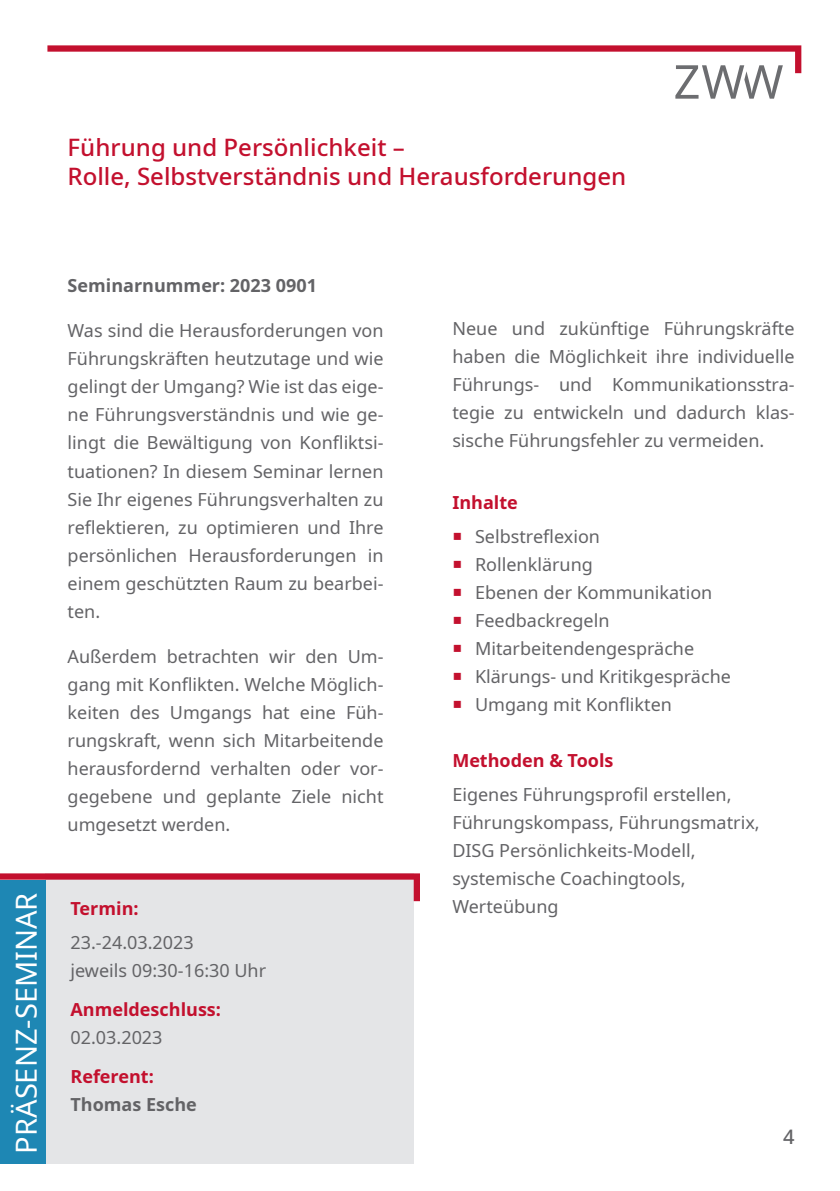
<style>
.page{position:relative;width:840px;height:1191px;background:#fff}
.page>*{position:absolute;margin:0;border:0;box-sizing:border-box;transform-origin:0 0}
.text_anmeldeformular{font:29px "Noto Sans";color:#fff}
.Ü1_-_rot_-_Noto_medi{font:500 24px/28.8px "Noto Sans";color:#c3102e}
.t1{font:500 20px "Noto Sans";color:#636366}
.Bodytext_-_grau_-_bl{font:18px/28px "Noto Sans";color:#636366;text-align:justify}
.Bodytext_-_grau_-_fl{font:18px/28px "Noto Sans";color:#636366}
.Higtligts_-_rot_-_No{font:700 18px "Noto Sans";color:#c3102e}
.Seminar_NR_-_grau{font:700 18px "Noto Sans";color:#636366}
.Bodytext_-_grau_-_bl-2{font:700 18px "Noto Sans";color:#c3102e}
.Bodytext_-_grau_-_fl-2{font:700 18px "Noto Sans";color:#636366}
</style>
<div class="page">
<svg style="left:47px;top:45px;width:753px;height:54px"></svg>
<div style="left:45px;top:873px;width:369px;height:290px;background:#e4e5e7"></div>
<svg style="left:0;top:873px;width:420px;height:28px"></svg>
<div style="left:0;top:880px;width:45px;height:283px;background:#1e87b4"></div>
<p class="Ü1_-_rot_-_Noto_medi" style="left:68px;top:134px;width:560px">Führung und Persönlichkeit –<br>Rolle, Selbstverständnis und Herausforderungen</p>
<p class="text_anmeldeformular" style="left:6px;top:1153px;width:262px;rotate:-90deg">PRÄSENZ-SEMINAR</p>
<p class="Seminar_NR_-_grau" style="left:68px;top:273px;width:251px">Seminarnummer: 2023 0901</p>
<p class="Bodytext_-_grau_-_bl" style="left:68px;top:317px;width:317px">Was sind die Herausforderungen von Führungskräften heutzutage und wie gelingt der Umgang? Wie ist das eige&shy;ne Führungsverständnis und wie ge&shy;lingt die Bewältigung von Konfliktsi&shy;tuationen? In diesem Seminar lernen Sie Ihr eigenes Führungsverhalten zu reflektieren, zu optimieren und Ihre persönlichen Herausforderungen in einem geschützten Raum zu bearbei&shy;ten.</p>
<p class="Bodytext_-_grau_-_bl" style="left:68px;top:642px;width:317px">Außerdem betrachten wir den Um&shy;gang mit Konflikten. Welche Möglich&shy;keiten des Umgangs hat eine Füh&shy;rungskraft, wenn sich Mitarbeitende herausfordernd verhalten oder vor&shy;gegebene und geplante Ziele nicht umgesetzt werden.</p>
<p class="Higtligts_-_rot_-_No" style="left:70px;top:896px;width:70px">Termin:</p>
<p class="Bodytext_-_grau_-_fl" style="left:70px;top:929px;width:197px">23.-24.03.2023<br>jeweils 09:30-16:30 Uhr</p>
<p class="Higtligts_-_rot_-_No" style="left:70px;top:997px;width:152px">Anmeldeschluss:</p>
<p class="Bodytext_-_grau_-_fl" style="left:70px;top:1024px;width:94px">02.03.2023</p>
<p class="Higtligts_-_rot_-_No" style="left:70px;top:1064px;width:85px">Referent:</p>
<p class="Bodytext_-_grau_-_fl-2" style="left:70px;top:1091px;width:128px">Thomas Esche</p>
<p class="Bodytext_-_grau_-_bl" style="left:452px;top:315px;width:343px">Neue und zukünftige Führungskräfte haben die Möglichkeit ihre individuelle Führungs- und Kommunikationsstra&shy;tegie zu entwickeln und dadurch klas&shy;sische Führungsfehler zu vermeiden.</p>
<p class="Bodytext_-_grau_-_bl-2" style="left:452px;top:490px;width:67px">Inhalte</p>
<p class="Bodytext_-_grau_-_bl" style="left:475px;top:523px;width:126px">Selbstreflexion</p>
<p class="Bodytext_-_grau_-_bl" style="left:475px;top:551px;width:119px">Rollenklärung</p>
<p class="Bodytext_-_grau_-_bl" style="left:475px;top:579px;width:239px">Ebenen der Kommunikation</p>
<p class="Bodytext_-_grau_-_bl" style="left:475px;top:607px;width:136px">Feedbackregeln</p>
<p class="Bodytext_-_grau_-_bl" style="left:475px;top:635px;width:220px">Mitarbeitendengespräche</p>
<p class="Bodytext_-_grau_-_bl" style="left:475px;top:663px;width:257px">Klärungs- und Kritikgespräche</p>
<p class="Bodytext_-_grau_-_bl" style="left:475px;top:691px;width:198px">Umgang mit Konflikten</p>
<p class="Bodytext_-_grau_-_bl-2" style="left:452px;top:747px;width:162px">Methoden &amp; Tools</p>
<p class="Bodytext_-_grau_-_bl" style="left:452px;top:780px;width:309px;text-align:left">Eigenes Führungsprofil erstellen,<br>Führungskompass, Führungsmatrix,<br>DISG Persönlichkeits-Modell, systemische Coachingtools,<br>Werteübung</p>
<p class="t1" style="left:782px;top:1123px;width:13px">4</p>
</div>
